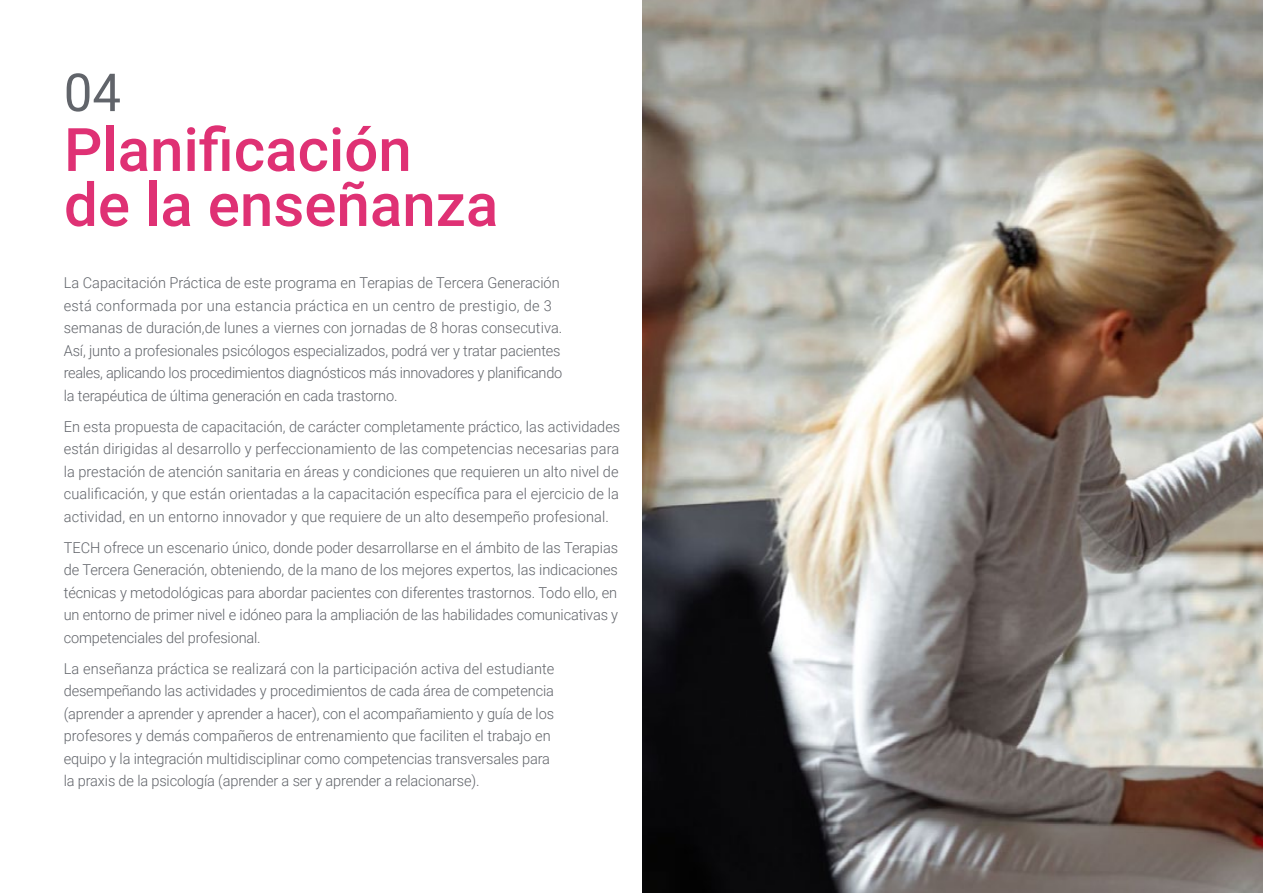
<style>
.page{position:relative;width:1263px;height:893px;background:#fff}
.page>*{position:absolute;margin:0;border:0;box-sizing:border-box;transform-origin:0 0}
.t1{font:500 60px/55.1px "Roboto";color:#df3174}
.t2{font:52.5px "Roboto";color:#61646a}
.t3{font:300 15px/22.5px "Roboto";letter-spacing:-.01em;color:#61646a}
</style>
<div class="page">
<img style="left:642px;top:0;width:621px;height:893px">
<h2 class="t2" style="left:64px;top:56px;width:59px">04</h2>
<h1 class="t1" style="left:64px;top:120px;width:436px">Planificación<br>de la enseñanza</h1>
<p class="t3" style="left:64px;top:271px;width:500px">La Capacitación Práctica de este programa en Terapias de Tercera Generación está conformada por una estancia práctica en un centro de prestigio, de 3 semanas de duración,de lunes a viernes con jornadas de 8 horas consecutiva.<br>Así, junto a profesionales psicólogos especializados, podrá ver y tratar pacientes reales, aplicando los procedimientos diagnósticos más innovadores y planificando la terapéutica de última generación en cada trastorno.</p>
<p class="t3" style="left:64px;top:414px;width:558px;text-align:justify">En esta propuesta de capacitación, de carácter completamente práctico, las actividades están dirigidas al desarrollo y perfeccionamiento de las competencias necesarias para la prestación de atención sanitaria en áreas y condiciones que requieren un alto nivel de cualificación, y que están orientadas a la capacitación específica para el ejercicio de la actividad, en un entorno innovador y que requiere de un alto desempeño profesional.</p>
<p class="t3" style="left:64px;top:535px;width:556px;text-align:justify">TECH ofrece un escenario único, donde poder desarrollarse en el ámbito de las Terapias de Tercera Generación, obteniendo, de la mano de los mejores expertos, las indicaciones técnicas y metodológicas para abordar pacientes con diferentes trastornos. Todo ello, en un entorno de primer nivel e idóneo para la ampliación de las habilidades comunicativas y competenciales del profesional.</p>
<p class="t3" style="left:64px;top:656px;width:492px">La enseñanza práctica se realizará con la participación activa del estudiante desempeñando las actividades y procedimientos de cada área de competencia (aprender a aprender y aprender a hacer), con el acompañamiento y guía de los profesores y demás compañeros de entrenamiento que faciliten el trabajo en equipo y la integración multidisciplinar como competencias transversales para la praxis de la psicología (aprender a ser y aprender a relacionarse).</p>
</div>
